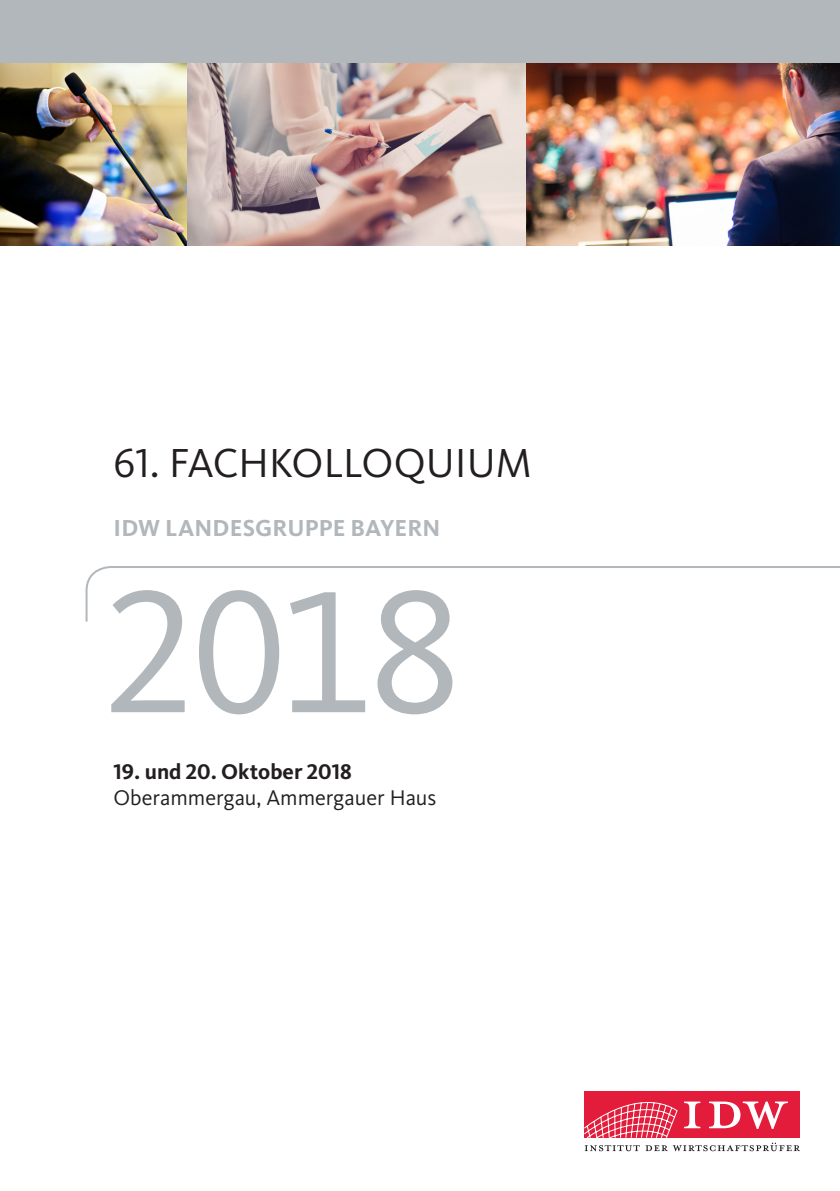
<style>
.page{position:relative;width:840px;height:1191px;background:#fff}
.page>*{position:absolute;margin:0;border:0;box-sizing:border-box;transform-origin:0 0}
.t1{font:180px "Kievit IDW Tab";color:#b2b7bb}
.t2{font:42px "Kievit IDW";color:#231f20}
.t3{font:700 24px "Kievit IDW";letter-spacing:.005em;color:#b2b7bb}
.t4{font:22px "Kievit IDW";color:#231f20}
.t5{font:700 22px "Kievit IDW";color:#231f20}
</style>
<div class="page">
<div style="left:584px;top:1091px;width:215px;height:46px;background:#e41c3b"></div>
<svg style="left:584px;top:1101px;width:215px;height:50px"></svg>
<svg style="left:85px;top:566px;width:754px;height:56px"></svg>
<div style="left:0;top:0;width:839px;height:65px;background:#b2b7bb"></div>
<img style="left:525px;top:64px;width:314px;height:181px">
<img style="left:0;top:64px;width:188px;height:181px">
<img style="left:188px;top:64px;width:337px;height:181px">
<h2 class="t2" style="left:113px;top:438px;width:419px">61. FACHKOLLOQUIUM</h2>
<p class="t3" style="left:114px;top:513px;width:328px">IDW LANDESGRUPPE BAYERN</p>
<h1 class="t1" style="left:103px;top:544px;width:360px">2018</h1>
<p class="t5" style="left:113px;top:758px;width:240px">19. und 20. Oktober 2018</p>
<p class="t4" style="left:113px;top:784px;width:324px">Oberammergau, Ammergauer Haus</p>
</div>
